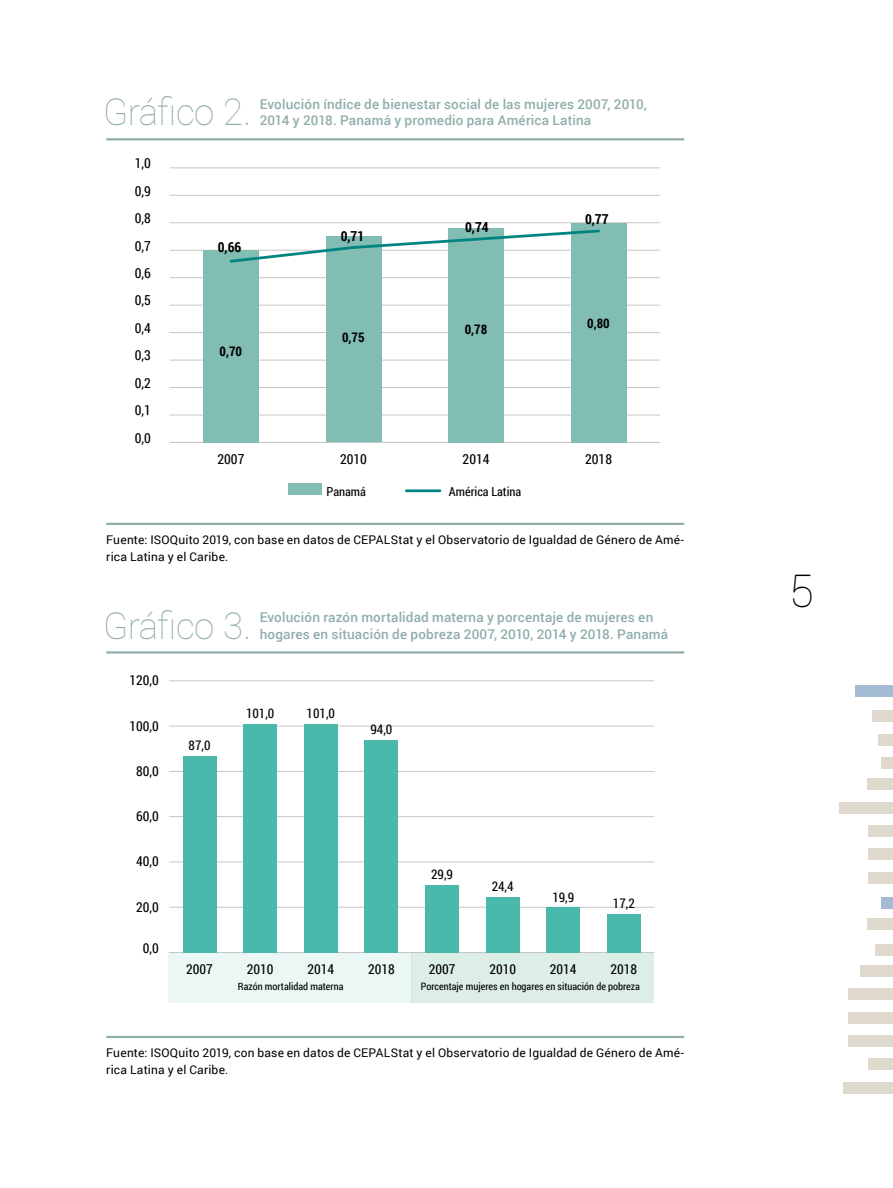
<style>
.page{position:relative;width:893px;height:1188px;background:#fff}
.page>*{position:absolute;margin:0;border:0;box-sizing:border-box;transform-origin:0 0}
.t1{font:100 45px "Roboto";color:#000}
.t2{font:100 36.75px "Roboto";letter-spacing:-.025em;color:#90adac}
.t3{font:13.8px "Roboto Condensed";color:#000}
.t4{font:700 13.8px "Roboto Condensed";color:#000}
.t5{font:13.65px "Roboto Condensed";color:#000}
.t6{font:500 13.5px/16.5px "Roboto";letter-spacing:.01em;color:#90adac}
.t7{font:13.2px "Roboto Condensed";color:#000}
.t8{font:700 13.2px "Roboto Condensed";color:#000}
.t9{font:12.45px "Roboto Condensed";color:#000}
.t10{font:12px/16.5px "Roboto";letter-spacing:.015em;color:#000}
.t11{font:10.2px "Roboto Condensed";color:#000}
</style>
<div class="page">
<div style="left:843px;top:1082px;width:50px;height:11px;background:#dfd9cd"></div>
<div style="left:868px;top:1059px;width:25px;height:11px;background:#dfd9cd"></div>
<div style="left:848px;top:1035px;width:45px;height:12px;background:#dfd9cd"></div>
<div style="left:848px;top:1012px;width:45px;height:11px;background:#dfd9cd"></div>
<div style="left:848px;top:989px;width:45px;height:11px;background:#dfd9cd"></div>
<div style="left:860px;top:965px;width:33px;height:12px;background:#dfd9cd"></div>
<div style="left:875px;top:944px;width:18px;height:11px;background:#dfd9cd"></div>
<div style="left:868px;top:919px;width:25px;height:11px;background:#dfd9cd"></div>
<div style="left:881px;top:898px;width:12px;height:11px;background:#a4bcd3"></div>
<div style="left:869px;top:872px;width:24px;height:11px;background:#dfd9cd"></div>
<div style="left:869px;top:849px;width:24px;height:11px;background:#dfd9cd"></div>
<div style="left:868px;top:825px;width:25px;height:12px;background:#dfd9cd"></div>
<div style="left:839px;top:802px;width:54px;height:11px;background:#dfd9cd"></div>
<div style="left:868px;top:779px;width:25px;height:11px;background:#dfd9cd"></div>
<div style="left:882px;top:758px;width:11px;height:11px;background:#dfd9cd"></div>
<div style="left:878px;top:734px;width:15px;height:11px;background:#dfd9cd"></div>
<div style="left:872px;top:711px;width:21px;height:11px;background:#dfd9cd"></div>
<div style="left:855px;top:685px;width:38px;height:12px;background:#a4bcd3"></div>
<hr style="left:106px;top:138px;width:578px;height:2px;background:#90adac">
<hr style="left:106px;top:523px;width:578px;height:2px;background:#90adac">
<hr style="left:170px;top:442px;width:490px;height:1px;background:#c6c6c6">
<hr style="left:170px;top:415px;width:490px;height:1px;background:#c6c6c6">
<hr style="left:170px;top:387px;width:490px;height:1px;background:#c6c6c6">
<hr style="left:170px;top:360px;width:490px;height:1px;background:#c6c6c6">
<hr style="left:170px;top:332px;width:490px;height:1px;background:#c6c6c6">
<hr style="left:170px;top:305px;width:490px;height:1px;background:#c6c6c6">
<hr style="left:170px;top:277px;width:490px;height:1px;background:#c6c6c6">
<hr style="left:170px;top:250px;width:490px;height:1px;background:#c6c6c6">
<hr style="left:170px;top:222px;width:490px;height:1px;background:#c6c6c6">
<hr style="left:170px;top:195px;width:490px;height:1px;background:#c6c6c6">
<hr style="left:170px;top:168px;width:490px;height:1px;background:#c6c6c6">
<div style="left:289px;top:484px;width:33px;height:11px;background:#81bdb3"></div>
<div style="left:203px;top:250px;width:56px;height:192px;background:#81bdb3"></div>
<div style="left:326px;top:237px;width:55px;height:205px;background:#81bdb3"></div>
<div style="left:448px;top:228px;width:56px;height:214px;background:#81bdb3"></div>
<div style="left:571px;top:223px;width:55px;height:219px;background:#81bdb3"></div>
<hr style="left:406px;top:489px;width:34px;height:3px;background:#008480">
<svg style="left:228px;top:229px;width:372px;height:35px"></svg>
<hr style="left:106px;top:651px;width:578px;height:3px;background:#90adac">
<hr style="left:106px;top:1036px;width:578px;height:2px;background:#90adac">
<div style="left:168px;top:953px;width:243px;height:50px;background:#ebf7f5"></div>
<div style="left:411px;top:953px;width:243px;height:50px;background:#dceee6"></div>
<hr style="left:169px;top:952px;width:485px;height:1px;background:#c6c6c6">
<hr style="left:169px;top:907px;width:485px;height:1px;background:#c6c6c6">
<hr style="left:169px;top:862px;width:485px;height:1px;background:#c6c6c6">
<hr style="left:169px;top:816px;width:485px;height:1px;background:#c6c6c6">
<hr style="left:169px;top:771px;width:485px;height:1px;background:#c6c6c6">
<hr style="left:169px;top:726px;width:485px;height:1px;background:#c6c6c6">
<hr style="left:169px;top:680px;width:485px;height:1px;background:#c6c6c6">
<div style="left:183px;top:756px;width:34px;height:197px;background:#4ab9ab"></div>
<div style="left:243px;top:724px;width:34px;height:229px;background:#4ab9ab"></div>
<div style="left:304px;top:724px;width:34px;height:229px;background:#4ab9ab"></div>
<div style="left:364px;top:740px;width:34px;height:213px;background:#4ab9ab"></div>
<div style="left:425px;top:885px;width:34px;height:68px;background:#4ab9ab"></div>
<div style="left:486px;top:897px;width:34px;height:56px;background:#4ab9ab"></div>
<div style="left:546px;top:907px;width:34px;height:46px;background:#4ab9ab"></div>
<div style="left:607px;top:914px;width:34px;height:39px;background:#4ab9ab"></div>
<h2 class="t2" style="left:103px;top:87px;width:149px">Gráfico 2.</h2>
<p class="t6" style="left:260px;top:95px;width:389px">Evolución índice de bienestar social de las mujeres 2007, 2010,<br>2014 y 2018. Panamá y promedio para América Latina</p>
<p class="t3" style="left:135px;top:154px;width:18px">1,0</p>
<p class="t3" style="left:135px;top:181px;width:18px">0,9</p>
<p class="t3" style="left:135px;top:209px;width:18px">0,8</p>
<p class="t3" style="left:135px;top:236px;width:18px">0,7</p>
<p class="t3" style="left:135px;top:264px;width:18px">0,6</p>
<p class="t3" style="left:135px;top:291px;width:18px">0,5</p>
<p class="t3" style="left:135px;top:318px;width:18px">0,4</p>
<p class="t3" style="left:135px;top:346px;width:18px">0,3</p>
<p class="t3" style="left:135px;top:373px;width:18px">0,2</p>
<p class="t3" style="left:135px;top:401px;width:18px">0,1</p>
<p class="t3" style="left:135px;top:428px;width:18px">0,0</p>
<p class="t4" style="left:218px;top:237px;width:25px">0,66</p>
<p class="t8" style="left:220px;top:342px;width:24px">0,70</p>
<p class="t4" style="left:341px;top:226px;width:25px">0,71</p>
<p class="t8" style="left:342px;top:328px;width:24px">0,75</p>
<p class="t4" style="left:465px;top:218px;width:25px">0,74</p>
<p class="t4" style="left:585px;top:209px;width:25px">0,77</p>
<p class="t8" style="left:465px;top:320px;width:24px">0,78</p>
<p class="t8" style="left:587px;top:314px;width:24px">0,80</p>
<p class="t3" style="left:217px;top:450px;width:28px">2007</p>
<p class="t3" style="left:340px;top:450px;width:28px">2010</p>
<p class="t3" style="left:463px;top:450px;width:28px">2014</p>
<p class="t3" style="left:585px;top:450px;width:28px">2018</p>
<p class="t9" style="left:327px;top:483px;width:41px">Panamá</p>
<p class="t9" style="left:449px;top:483px;width:74px">América Latina</p>
<p class="t10" style="left:106px;top:531px;width:579px">Fuente: ISOQuito 2019, con base en datos de CEPALStat y el Observatorio de Igualdad de Género de Amé&shy;rica Latina y el Caribe.</p>
<h2 class="t2" style="left:103px;top:600px;width:149px">Gráfico 3.</h2>
<p class="t6" style="left:260px;top:608px;width:410px">Evolución razón mortalidad materna y porcentaje de mujeres en hogares en situación de pobreza 2007, 2010, 2014 y 2018. Panamá</p>
<p class="t5" style="left:130px;top:671px;width:31px">120,0</p>
<p class="t5" style="left:130px;top:716px;width:31px">100,0</p>
<p class="t5" style="left:136px;top:761px;width:24px">80,0</p>
<p class="t5" style="left:136px;top:807px;width:24px">60,0</p>
<p class="t5" style="left:136px;top:852px;width:24px">40,0</p>
<p class="t5" style="left:136px;top:897px;width:24px">20,0</p>
<p class="t5" style="left:143px;top:939px;width:18px">0,0</p>
<p class="t7" style="left:189px;top:736px;width:23px">87,0</p>
<p class="t7" style="left:246px;top:704px;width:30px">101,0</p>
<p class="t7" style="left:307px;top:704px;width:30px">101,0</p>
<p class="t7" style="left:370px;top:720px;width:23px">94,0</p>
<p class="t7" style="left:431px;top:865px;width:23px">29,9</p>
<p class="t7" style="left:492px;top:878px;width:23px">24,4</p>
<p class="t7" style="left:552px;top:888px;width:23px">19,9</p>
<p class="t7" style="left:613px;top:894px;width:23px">17,2</p>
<p class="t5" style="left:186px;top:959px;width:28px">2007</p>
<p class="t5" style="left:247px;top:959px;width:28px">2010</p>
<p class="t5" style="left:307px;top:959px;width:28px">2014</p>
<p class="t5" style="left:368px;top:959px;width:28px">2018</p>
<p class="t5" style="left:429px;top:959px;width:28px">2007</p>
<p class="t5" style="left:489px;top:959px;width:28px">2010</p>
<p class="t5" style="left:550px;top:959px;width:28px">2014</p>
<p class="t5" style="left:611px;top:959px;width:28px">2018</p>
<p class="t11" style="left:238px;top:979px;width:107px">Razón mortalidad materna</p>
<p class="t11" style="left:421px;top:979px;width:221px">Porcentaje mujeres en hogares en situación de pobreza</p>
<p class="t10" style="left:106px;top:1044px;width:579px">Fuente: ISOQuito 2019, con base en datos de CEPALStat y el Observatorio de Igualdad de Género de Amé&shy;rica Latina y el Caribe.</p>
<h1 class="t1" style="left:789px;top:560px;width:26px">5</h1>
</div>
